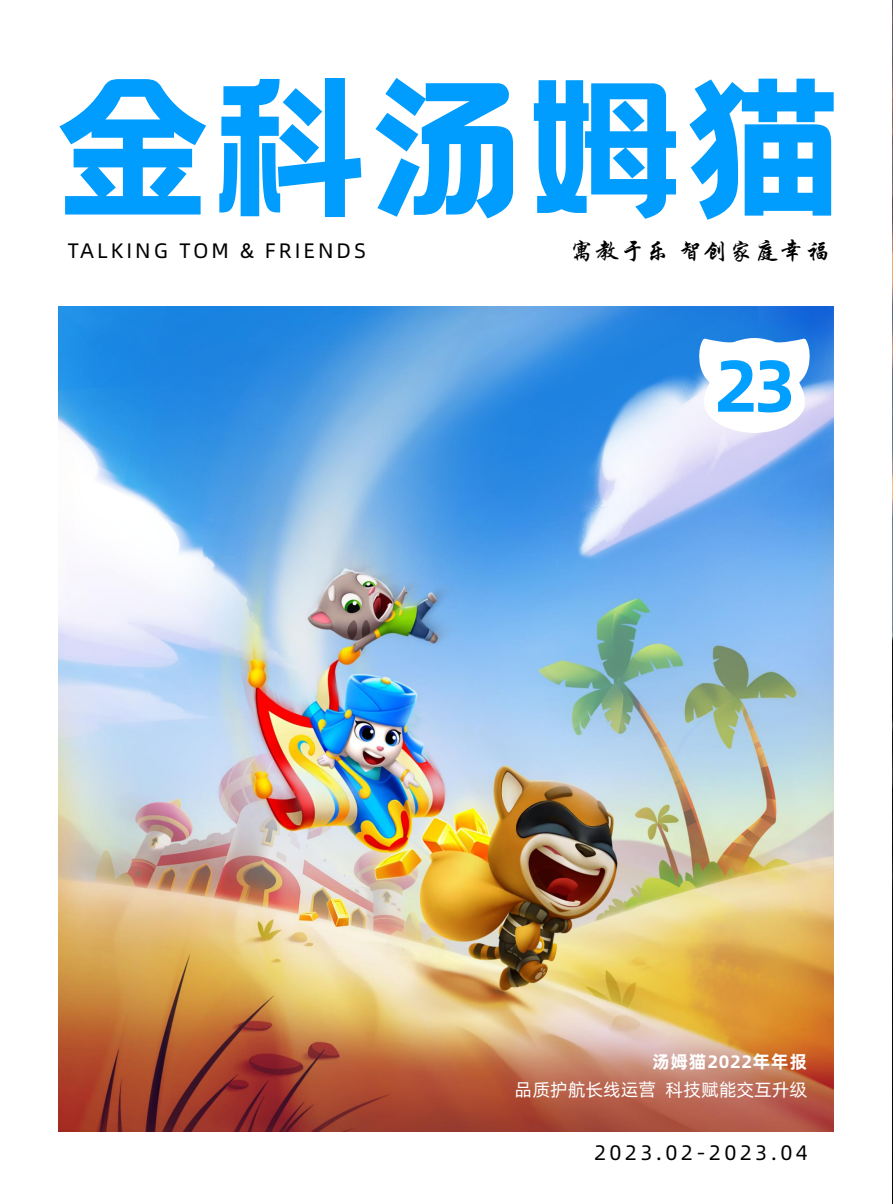
<style>
.page{position:relative;width:893px;height:1204px;background:#fff}
.page>*{position:absolute;margin:0;border:0;box-sizing:border-box;transform-origin:0 0}
.t1{font:73.2px "Alibaba Pu Hui Ti B";color:#019fff}
.t2{font:24px "ST Xingkai";letter-spacing:.06em;color:#000}
.t3{font:21px "Alibaba Pu Hui Ti R";letter-spacing:.14em;color:#000}
.t4{font:21px "Alibaba Pu Hui Ti R";letter-spacing:.16em;color:#000}
.t5{font:18px "Alibaba Pu Hui Ti R";color:#fff}
.t6{font:18px "Alibaba Pu Hui Ti B";letter-spacing:.04em;color:#fff}
</style>
<div class="page">
<img style="left:59px;top:306px;width:775px;height:825px">
<svg style="left:59px;top:79px;width:147px;height:135px"></svg>
<svg style="left:219px;top:78px;width:142px;height:139px"></svg>
<svg style="left:375px;top:78px;width:138px;height:140px"></svg>
<svg style="left:534px;top:80px;width:142px;height:139px"></svg>
<svg style="left:689px;top:79px;width:145px;height:141px"></svg>
<svg style="left:698px;top:338px;width:112px;height:95px"></svg>
<hr style="left:892px;top:1px;width:1px;height:1202px;background:#2d2322">
<p class="t3" style="left:68px;top:235px;width:300px">TALKING TOM &amp; FRIENDS</p>
<p class="t2" style="left:570px;top:239px;width:262px">寓教于乐 智创家庭幸福</p>
<h1 class="t1" style="left:714px;top:328px;width:83px">23</h1>
<p class="t6" style="left:652px;top:1047px;width:157px">汤姆猫2022年年报</p>
<p class="t5" style="left:515px;top:1075px;width:294px">品质护航长线运营 科技赋能交互升级</p>
<p class="t4" style="left:594px;top:1136px;width:215px">2023.02-2023.04</p>
</div>
